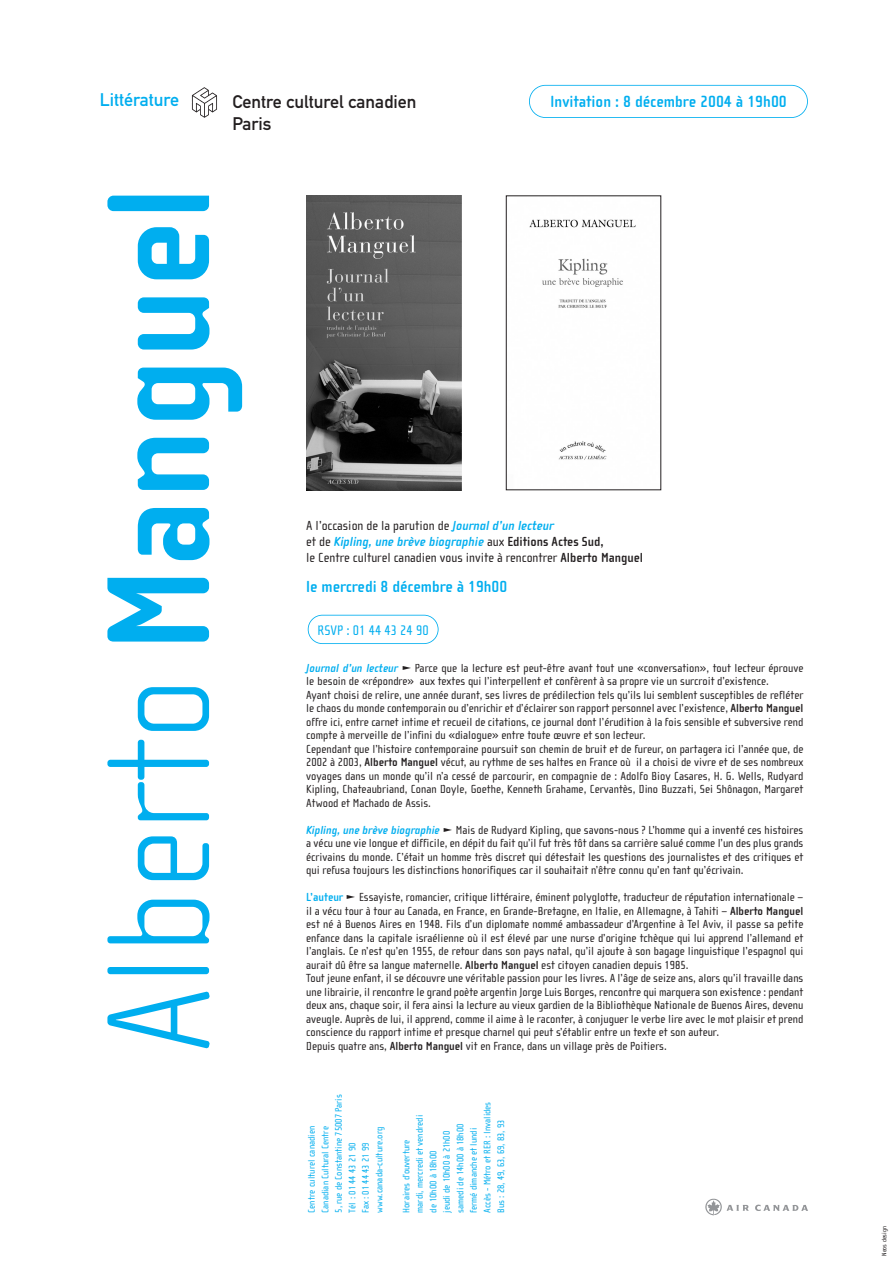
<style>
.page{position:relative;width:893px;height:1263px;background:#fff}
.page>*{position:absolute;margin:0;border:0;box-sizing:border-box;transform-origin:0 0}
.t1{font:100 150.3px "Cholla Sans";color:#00aeef}
.t2{font:18px/21.6px "DIN Mittelschrift Alternate";color:#231f20}
.t3{font:18px "DIN Mittelschrift Alternate";color:#00aeef}
.t4{font:700 16.65px "Cholla Sans";color:#00aeef}
.t5{font:700 16.5px "Cholla Sans";color:#00aeef}
.t6{font:14.25px "Cholla Sans";color:#00aeef}
.t7{font:13.5px/16.2px "Cholla Sans";color:#231f20}
.t8{font:12px/13.5px "Cholla Sans";color:#231f20}
.t9{font:9.75px/13.5px "Cholla Sans";color:#00aeef}
.t10{font:6.75px "Cholla Sans";color:#231f20}
.s1{font-weight:700}
.s2{font-weight:700;font-style:italic;color:#00aeef}
.s3{font-weight:700;color:#00aeef}
</style>
<div class="page">
<div style="left:308px;top:615px;width:131px;height:29px;border:2px solid #00aeef;border-radius:15px"></div>
<img style="left:705px;top:1198px;width:103px;height:18px">
<img style="left:192px;top:88px;width:26px;height:29px">
<div style="left:529px;top:85px;width:279px;height:33px;border:2px solid #00aeef;border-radius:17px"></div>
<img style="left:307px;top:196px;width:155px;height:294px">
<img style="left:529px;top:219px;width:107px;height:241px">
<div style="left:506px;top:195px;width:155px;height:295px;border:1px solid #231f20"></div>
<h2 class="t3" style="left:100px;top:93px;width:81px">Littérature</h2>
<h3 class="t4" style="left:550px;top:96px;width:238px">Invitation : 8 décembre 2004 à 19h00</h3>
<h2 class="t2" style="left:232px;top:93px;width:186px">Centre culturel canadien<br>Paris</h2>
<h1 class="t1" style="left:110px;top:1052px;width:868px;rotate:-90deg">Alberto <span class="s1">Manguel</span></h1>
<p class="t7" style="left:306px;top:519px;width:338px">A l’occasion de la parution de <span class="s2">Journal d’un lecteur<br></span>et de <span class="s2">Kipling, une brève biographie</span> aux <span class="s1">Editions Actes Sud,<br></span>le Centre culturel canadien vous invite à rencontrer <span class="s1">Alberto Manguel</span></p>
<h3 class="t5" style="left:306px;top:581px;width:203px">le mercredi 8 décembre à 19h00</h3>
<p class="t6" style="left:318px;top:625px;width:112px">RSVP : 01 44 43 24 90</p>
<p class="t8" style="left:306px;top:662px;width:499px"><span class="s2">Journal d’un lecteur</span> ❑ Parce que la lecture est peut-être avant tout une «conversation», tout lecteur éprouve le besoin de «répondre» aux textes qui l’interpellent et confèrent à sa propre vie un surcroit d’existence.<br>Ayant choisi de relire, une année durant, ses livres de prédilection tels qu’ils lui semblent susceptibles de refléter le chaos du monde contemporain ou d’enrichir et d’éclairer son rapport personnel avec l’existence, <span class="s1">Alberto Manguel </span>offre ici, entre carnet intime et recueil de citations, ce journal dont l’érudition à la fois sensible et subversive rend compte à merveille de l’infini du «dialogue» entre toute œuvre et son lecteur.<br>Cependant que l’histoire contemporaine poursuit son chemin de bruit et de fureur, on partagera ici l’année que, de 2002 à 2003, <span class="s1">Alberto Manguel</span> vécut, au rythme de ses haltes en France où il a choisi de vivre et de ses nombreux voyages dans un monde qu’il n’a cessé de parcourir, en compagnie de : Adolfo Bioy Casares, H. G. Wells, Rudyard Kipling, Chateaubriand, Conan Doyle, Goethe, Kenneth Grahame, Cervantès, Dino Buzzati, Sei Shônagon, Margaret Atwood et Machado de Assis.</p>
<p class="t8" style="left:306px;top:824px;width:499px;text-align:justify"><span class="s2">Kipling, une brève biographie</span> ❑ Mais de Rudyard Kipling, que savons-nous ? L’homme qui a inventé ces histoires a vécu une vie longue et difficile, en dépit du fait qu’il fut très tôt dans sa carrière salué comme l’un des plus grands écrivains du monde. C’était un homme très discret qui détestait les questions des journalistes et des critiques et qui refusa toujours les distinctions honorifiques car il souhaitait n’être connu qu’en tant qu’écrivain.</p>
<p class="t8" style="left:306px;top:892px;width:499px"><span class="s3">L’auteur</span> ❑ Essayiste, romancier, critique littéraire, éminent polyglotte, traducteur de réputation internationale – il a vécu tour à tour au Canada, en France, en Grande-Bretagne, en Italie, en Allemagne, à Tahiti – <span class="s1">Alberto Manguel </span>est né à Buenos Aires en 1948. Fils d’un diplomate nommé ambassadeur d’Argentine à Tel Aviv, il passe sa petite enfance dans la capitale israélienne où il est élevé par une nurse d’origine tchèque qui lui apprend l’allemand et l’anglais. Ce n’est qu’en 1955, de retour dans son pays natal, qu’il ajoute à son bagage linguistique l’espagnol qui aurait dû être sa langue maternelle. <span class="s1">Alberto Manguel</span> est citoyen canadien depuis 1985.<br>Tout jeune enfant, il se découvre une véritable passion pour les livres. A l’âge de seize ans, alors qu’il travaille dans une librairie, il rencontre le grand poète argentin Jorge Luis Borges, rencontre qui marquera son existence : pendant deux ans, chaque soir, il fera ainsi la lecture au vieux gardien de la Bibliothèque Nationale de Buenos Aires, devenu aveugle. Auprès de lui, il apprend, comme il aime à le raconter, à conjuguer le verbe lire avec le mot plaisir et prend conscience du rapport intime et presque charnel qui peut s’établir entre un texte et son auteur.<br>Depuis quatre ans, <span class="s1">Alberto Manguel</span> vit en France, dans un village près de Poitiers.</p>
<p class="t9" style="left:306px;top:1213px;width:120px;rotate:-90deg">Centre culturel canadien<br>Canadian Cultural Centre<br>5, rue de Constantine 75007 Paris<br>Tél : 01 44 43 21 90<br>Fax : 01 44 43 21 99 www.canada-culture.org</p>
<p class="t9" style="left:400px;top:1213px;width:112px;rotate:-90deg">Horaires d’ouverture<br>mardi, mercredi et vendredi<br>de 10h00 à 18h00<br>jeudi de 10h00 à 21h00<br>samedi de 14h00 à 18h00 fermé dimanche et lundi<br>Accès - Métro et RER : Invalides<br>Bus : 28, 49, 63, 69, 83, 93</p>
<p class="t10" style="left:882px;top:1256px;width:31px;rotate:-90deg">Neos design</p>
</div>
